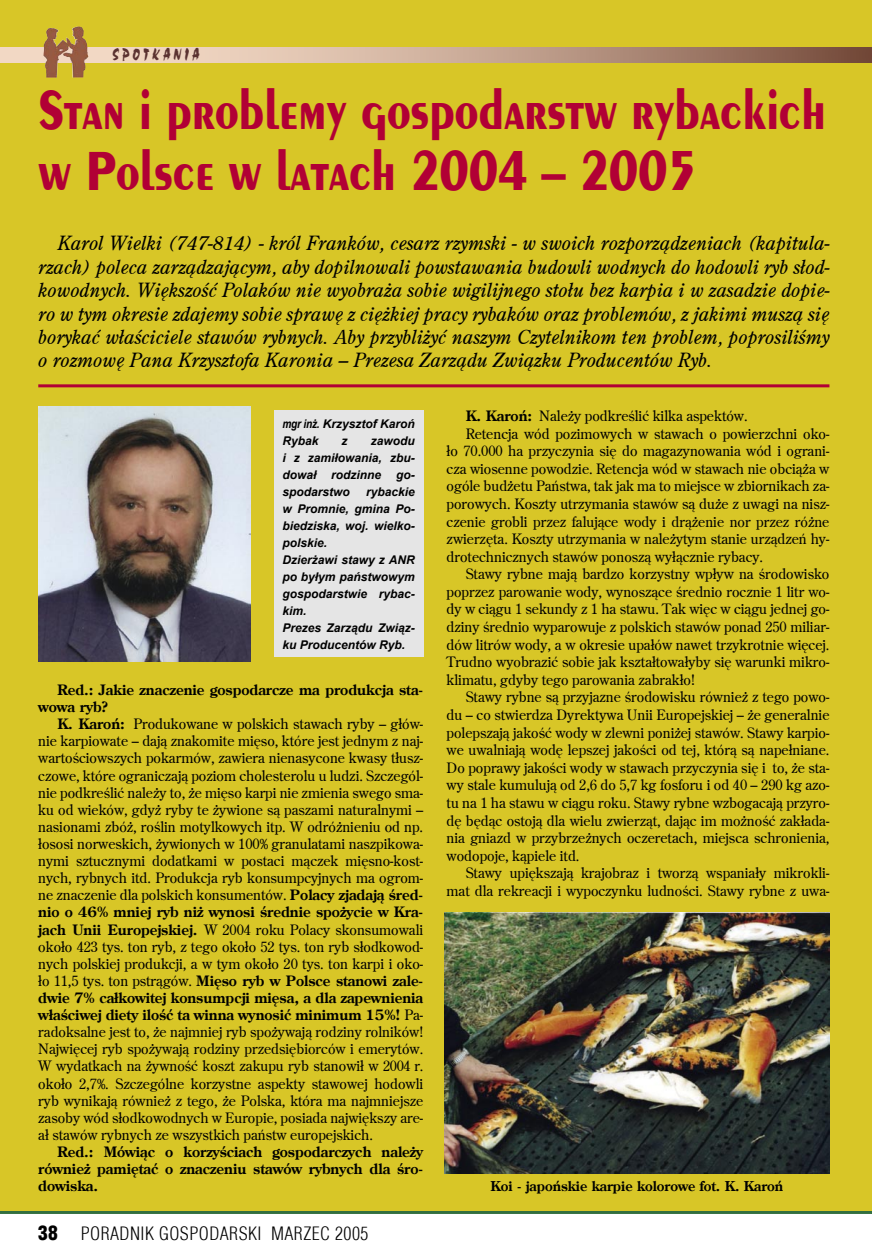
<style>
.page{position:relative;width:872px;height:1255px;background:#fff}
.page>*{position:absolute;margin:0;border:0;box-sizing:border-box;transform-origin:0 0}
.t1{font:700 59.4px/61.5px "Penguin";letter-spacing:-.01em;color:#b10035;scale:.82 1}
.t2{font:italic 19.5px/23.4px "Centurion Old";color:#000;text-align:justify}
.t3{font:19.5px "Chalk";letter-spacing:.2em;color:#5b3230;scale:.75 1}
.t4{font:300 18px "Switzerland Cond";letter-spacing:.025em;color:#000}
.t5{font:14.25px/17.1px "Centurion Old";color:#000;text-align:justify}
.t6{font:700 14.25px/17.1px "Centurion Old";color:#000}
.t7{font:700 13.5px "Centurion Old";color:#000}
.t8{font:italic 700 12px/17px "Arial";color:#000;text-align:justify}
.t9{font:italic 700 12px/17px "Arial";color:#000;scale:.84 1}
.s1{font-weight:700}
.s2{font-weight:900;font-size:19.5px}
</style>
<div class="page">
<hr style="left:0;top:1210px;width:872px;height:3px;background:#326f3f">
<div style="left:0;top:0;width:872px;height:1210px;background:#d8c627"></div>
<svg style="left:0;top:47px;width:872px;height:15px;background:#c2a28f"></svg>
<hr style="left:38px;top:384px;width:791px;height:3px;background:#b10035">
<div style="left:274px;top:410px;width:149px;height:247px;background:#e5e5e5"></div>
<img style="left:38px;top:406px;width:212px;height:255px">
<img style="left:444px;top:912px;width:385px;height:261px">
<img style="left:63px;top:26px;width:25px;height:52px">
<h2 class="t3" style="left:113px;top:44px;width:118px">SPOTKANIA</h2>
<h1 class="t1" style="left:38px;top:78px;width:962px">Stan i problemy gospodarstw rybackich w Polsce w latach 2004 – 2005</h1>
<p class="t2" style="left:38px;top:231px;width:793px;text-indent:19px">Karol Wielki (747-814) - król Franków, cesarz rzymski - w swoich rozporządzeniach (kapitula&shy;rzach) poleca zarządzającym, aby dopilnowali powstawania budowli wodnych do hodowli ryb słod&shy;kowodnych. Większość Polaków nie wyobraża sobie wigilijnego stołu bez karpia i w zasadzie dopie&shy;ro w tym okresie zdajemy sobie sprawę z ciężkiej pracy rybaków oraz problemów, z jakimi muszą się borykać właściciele stawów rybnych. Aby przybliżyć naszym Czytelnikom ten problem, poprosiliśmy o rozmowę Pana Krzysztofa Karonia – Prezesa Zarządu Związku Producentów Ryb.</p>
<p class="t9" style="left:282px;top:415px;width:159px">mgr inż. Krzysztof Karoń<br>Rybak</p>
<p class="t8" style="left:282px;top:432px;width:134px;text-indent:88px">zawodu i z zamiłowania, zbu&shy;dował rodzinne go&shy;spodarstwo</p>
<p class="t8" style="left:341px;top:432px;width:7px">z</p>
<p class="t8" style="left:282px;top:483px;width:134px;text-align:left;text-indent:84px">rybackie w Promnie, gmina Po&shy;biedziska, woj. wielko&shy;polskie.<br>Dzierżawi stawy z ANR po byłym państwowym gospodarstwie rybac&shy;kim.<br>Prezes Zarządu Związ&shy;ku Producentów Ryb.</p>
<p class="t6" style="left:38px;top:681px;width:386px;text-indent:19px">Red.: Jakie znaczenie gospodarcze ma produkcja sta&shy;wowa ryb?</p>
<p class="t5" style="left:38px;top:715px;width:386px;text-indent:19px"><span class="s1">K. Karoń:</span> Produkowane w polskich stawach ryby – głów&shy;nie karpiowate – dają znakomite mięso, które jest jednym z naj&shy;wartościowszych pokarmów, zawiera nienasycone kwasy tłusz&shy;czowe, które ograniczają poziom cholesterolu u ludzi. Szczegól&shy;nie podkreślić należy to, że mięso karpi nie zmienia swego sma&shy;ku od wieków, gdyż ryby te żywione są paszami naturalnymi – nasionami zbóż, roślin motylkowych itp. W odróżnieniu od np. łososi norweskich, żywionych w 100% granulatami naszpikowa&shy;nymi sztucznymi dodatkami w postaci mączek mięsno-kost&shy;nych, rybnych itd. Produkcja ryb konsumpcyjnych ma ogrom&shy;ne znaczenie dla polskich konsumentów. <span class="s1">Polacy zjadają śred&shy;nio o 46% mniej ryb niż wynosi średnie spożycie w Kra&shy;jach Unii Europejskiej.</span> W 2004 roku Polacy skonsumowali około 423 tys. ton ryb, z tego około 52 tys. ton ryb słodkowod&shy;nych polskiej produkcji, a w tym około 20 tys. ton karpi i oko&shy;ło 11,5 tys. ton pstrągów. <span class="s1">Mięso ryb w Polsce stanowi zale&shy;dwie 7% całkowitej konsumpcji mięsa, a dla zapewnienia właściwej diety ilość ta winna wynosić minimum 15%!</span> Pa&shy;radoksalne jest to, że najmniej ryb spożywają rodziny rolników!<br>Najwięcej ryb spożywają rodziny przedsiębiorców i emerytów.<br>W wydatkach na żywność koszt zakupu ryb stanowił w 2004 r. około 2,7%. Szczególne korzystne aspekty stawowej hodowli ryb wynikają również z tego, że Polska, która ma najmniejsze zasoby wód słodkowodnych w Europie, posiada największy are&shy;ał stawów rybnych ze wszystkich państw europejskich.</p>
<p class="t6" style="left:38px;top:1142px;width:386px;text-align:justify;text-indent:19px">Red.: Mówiąc o korzyściach gospodarczych należy również pamiętać o znaczeniu stawów rybnych dla śro&shy;dowiska.</p>
<p class="t4" style="left:38px;top:1222px;width:332px"><span class="s2">38</span> PORADNIK GOSPODARSKI MARZEC 2005</p>
<p class="t5" style="left:466px;top:407px;width:283px"><span class="s1">K. Karoń:</span> Należy podkreślić kilka aspektów.</p>
<p class="t5" style="left:466px;top:424px;width:365px">Retencja wód pozimowych w stawach o powierzchni oko-</p>
<p class="t5" style="left:446px;top:442px;width:384px">ło 70.000 ha przyczynia się do magazynowania wód i ograni-</p>
<p class="t5" style="left:446px;top:460px;width:384px">cza wiosenne powodzie. Retencja wód w stawach nie obciąża w</p>
<p class="t5" style="left:446px;top:477px;width:384px">ogóle budżetu Państwa, tak jak ma to miejsce w zbiornikach za-</p>
<p class="t5" style="left:446px;top:495px;width:384px">porowych. Koszty utrzymania stawów są duże z uwagi na nisz-</p>
<p class="t5" style="left:446px;top:512px;width:384px">czenie grobli przez falujące wody i drążenie nor przez różne</p>
<p class="t5" style="left:446px;top:530px;width:384px">zwierzęta. Koszty utrzymania w należytym stanie urządzeń hy-</p>
<p class="t5" style="left:446px;top:548px;width:318px">drotechnicznych stawów ponoszą wyłącznie rybacy.</p>
<p class="t5" style="left:466px;top:565px;width:365px">Stawy rybne mają bardzo korzystny wpływ na środowisko</p>
<p class="t5" style="left:446px;top:583px;width:384px">poprzez parowanie wody, wynoszące średnio rocznie 1 litr wo-</p>
<p class="t5" style="left:446px;top:600px;width:384px">dy w ciągu 1 sekundy z 1 ha stawu. Tak więc w ciągu jednej go-</p>
<p class="t5" style="left:446px;top:618px;width:384px">dziny średnio wyparowuje z polskich stawów ponad 250 miliar-</p>
<p class="t5" style="left:446px;top:635px;width:384px">dów litrów wody, a w okresie upałów nawet trzykrotnie więcej.</p>
<p class="t5" style="left:446px;top:653px;width:384px">Trudno wyobrazić sobie jak kształtowałyby się warunki mikro-</p>
<p class="t5" style="left:446px;top:671px;width:250px">klimatu, gdyby tego parowania zabrakło!</p>
<p class="t5" style="left:466px;top:688px;width:365px">Stawy rybne są przyjazne środowisku również z tego powo-</p>
<p class="t5" style="left:446px;top:706px;width:384px">du – co stwierdza Dyrektywa Unii Europejskiej – że generalnie</p>
<p class="t5" style="left:446px;top:723px;width:384px">polepszają jakość wody w zlewni poniżej stawów. Stawy karpio-</p>
<p class="t5" style="left:446px;top:741px;width:384px">we uwalniają wodę lepszej jakości od tej, którą są napełniane.</p>
<p class="t5" style="left:446px;top:758px;width:384px">Do poprawy jakości wody w stawach przyczynia się i to, że sta-</p>
<p class="t5" style="left:446px;top:776px;width:384px">wy stale kumulują od 2,6 do 5,7 kg fosforu i od 40 – 290 kg azo-</p>
<p class="t5" style="left:446px;top:794px;width:384px">tu na 1 ha stawu w ciągu roku. Stawy rybne wzbogacają przyro-</p>
<p class="t5" style="left:446px;top:811px;width:384px">dę będąc ostoją dla wielu zwierząt, dając im możność zakłada-</p>
<p class="t5" style="left:446px;top:829px;width:384px">nia gniazd w przybrzeżnych oczeretach, miejsca schronienia,</p>
<p class="t5" style="left:446px;top:846px;width:134px">wodopoje, kąpiele itd.</p>
<p class="t5" style="left:466px;top:864px;width:365px">Stawy upiększają krajobraz i tworzą wspaniały mikrokli-</p>
<p class="t5" style="left:446px;top:882px;width:384px">mat dla rekreacji i wypoczynku ludności. Stawy rybne z uwa-</p>
<p class="t7" style="left:490px;top:1177px;width:294px">Koi - japońskie karpie kolorowe fot. K. Karoń</p>
</div>
